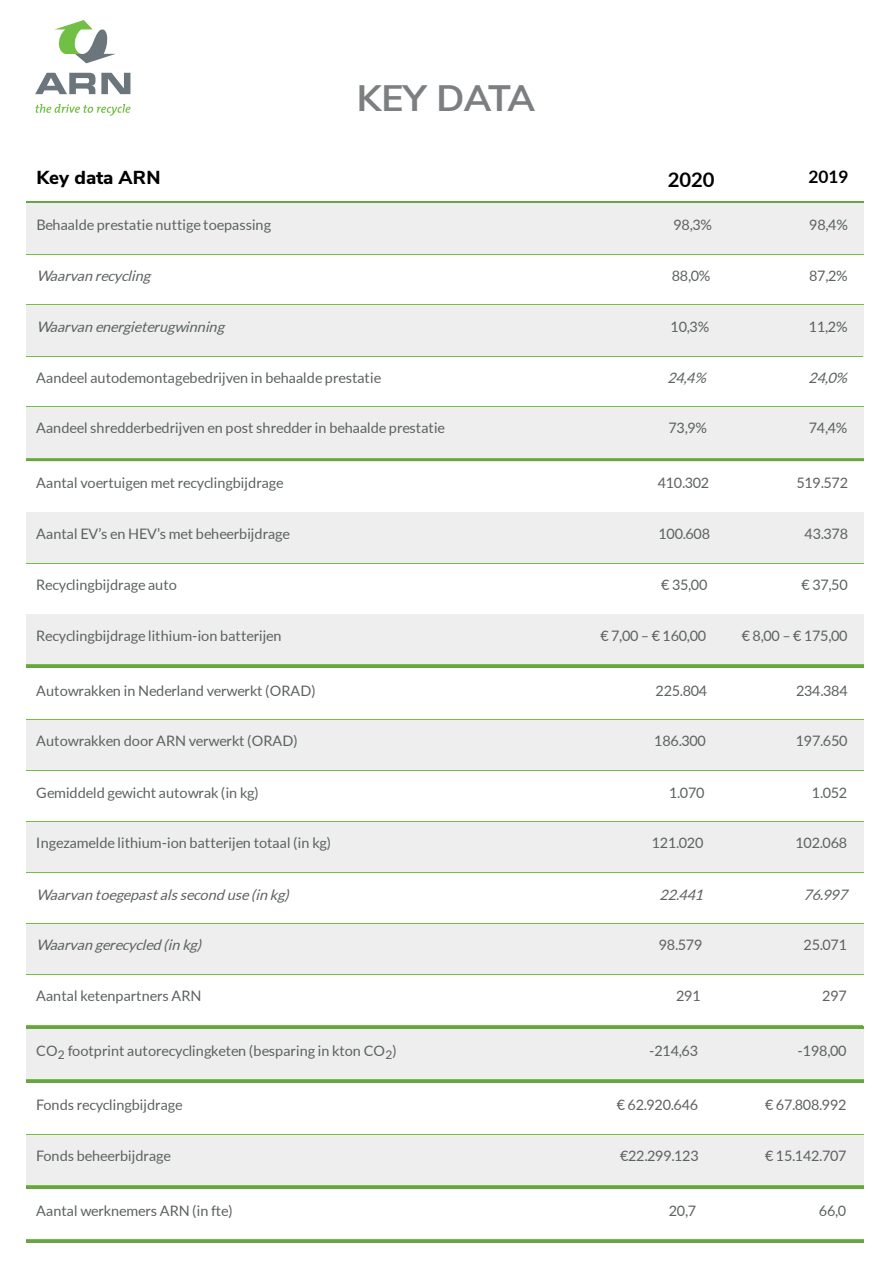
<style>
.page{position:relative;width:893px;height:1263px;background:#fff}
.page>*{position:absolute;margin:0;border:0;box-sizing:border-box;transform-origin:0 0}
.t1{font:700 36.75px "Nunito Sans";letter-spacing:-.02em;color:#7c7f81}
.t2{font:700 20.25px "Lato";color:#000001}
.t3{font:800 18.75px "Nunito Sans";color:#000001}
.t4{font:700 17.25px "Lato";color:#000001}
.t5{font:14.4px "Lato";color:#5d6162}
.t6{font:italic 14.4px "Lato";color:#5d6162}
</style>
<div class="page">
<hr style="left:26px;top:201px;width:516px;height:2px;background:#68a542">
<hr style="left:542px;top:201px;width:196px;height:2px;background:#68a542">
<hr style="left:738px;top:201px;width:125px;height:2px;background:#68a542">
<div style="left:26px;top:203px;width:837px;height:52px;background:#edeeed"></div>
<hr style="left:26px;top:254px;width:513px;height:1px;background:#74bf43">
<hr style="left:539px;top:254px;width:197px;height:1px;background:#74bf43">
<hr style="left:736px;top:254px;width:127px;height:1px;background:#74bf43">
<hr style="left:26px;top:304px;width:511px;height:1px;background:#74bf43">
<hr style="left:537px;top:304px;width:197px;height:1px;background:#74bf43">
<hr style="left:734px;top:304px;width:129px;height:1px;background:#74bf43">
<div style="left:26px;top:305px;width:837px;height:52px;background:#edeeed"></div>
<hr style="left:26px;top:356px;width:511px;height:1px;background:#74bf43">
<hr style="left:537px;top:356px;width:196px;height:1px;background:#74bf43">
<hr style="left:733px;top:356px;width:130px;height:1px;background:#74bf43">
<hr style="left:26px;top:406px;width:505px;height:1px;background:#74bf43">
<hr style="left:531px;top:406px;width:199px;height:1px;background:#74bf43">
<hr style="left:730px;top:406px;width:133px;height:1px;background:#74bf43">
<div style="left:26px;top:407px;width:837px;height:54px;background:#edeeed"></div>
<hr style="left:26px;top:459px;width:837px;height:2px;background:#68a542">
<hr style="left:26px;top:458px;width:503px;height:1px;background:#74bf43">
<hr style="left:529px;top:458px;width:203px;height:1px;background:#74bf43">
<hr style="left:732px;top:458px;width:131px;height:1px;background:#74bf43">
<hr style="left:26px;top:512px;width:503px;height:1px;background:#74bf43">
<hr style="left:529px;top:512px;width:204px;height:1px;background:#74bf43">
<hr style="left:733px;top:512px;width:130px;height:1px;background:#74bf43">
<div style="left:26px;top:513px;width:837px;height:51px;background:#edeeed"></div>
<hr style="left:26px;top:563px;width:504px;height:1px;background:#74bf43">
<hr style="left:530px;top:563px;width:204px;height:1px;background:#74bf43">
<hr style="left:734px;top:563px;width:129px;height:1px;background:#74bf43">
<hr style="left:26px;top:614px;width:504px;height:1px;background:#74bf43">
<hr style="left:530px;top:614px;width:202px;height:1px;background:#74bf43">
<hr style="left:732px;top:614px;width:131px;height:1px;background:#74bf43">
<div style="left:26px;top:615px;width:837px;height:53px;background:#edeeed"></div>
<hr style="left:26px;top:665px;width:837px;height:3px;background:#68a542">
<hr style="left:26px;top:664px;width:504px;height:1px;background:#74bf43">
<hr style="left:530px;top:664px;width:200px;height:1px;background:#74bf43">
<hr style="left:730px;top:664px;width:133px;height:1px;background:#74bf43">
<hr style="left:26px;top:719px;width:504px;height:1px;background:#74bf43">
<hr style="left:530px;top:719px;width:201px;height:1px;background:#74bf43">
<hr style="left:731px;top:719px;width:132px;height:1px;background:#74bf43">
<div style="left:26px;top:720px;width:837px;height:51px;background:#edeeed"></div>
<hr style="left:26px;top:770px;width:506px;height:1px;background:#74bf43">
<hr style="left:532px;top:770px;width:197px;height:1px;background:#74bf43">
<hr style="left:729px;top:770px;width:134px;height:1px;background:#74bf43">
<hr style="left:26px;top:821px;width:505px;height:1px;background:#74bf43">
<hr style="left:531px;top:821px;width:197px;height:1px;background:#74bf43">
<hr style="left:728px;top:821px;width:135px;height:1px;background:#74bf43">
<div style="left:26px;top:822px;width:837px;height:51px;background:#edeeed"></div>
<hr style="left:26px;top:872px;width:508px;height:1px;background:#74bf43">
<hr style="left:534px;top:872px;width:192px;height:1px;background:#74bf43">
<hr style="left:726px;top:872px;width:137px;height:1px;background:#74bf43">
<hr style="left:26px;top:923px;width:508px;height:1px;background:#74bf43">
<hr style="left:534px;top:923px;width:192px;height:1px;background:#74bf43">
<hr style="left:726px;top:923px;width:137px;height:1px;background:#74bf43">
<div style="left:26px;top:924px;width:837px;height:51px;background:#edeeed"></div>
<hr style="left:26px;top:974px;width:502px;height:1px;background:#74bf43">
<hr style="left:528px;top:974px;width:198px;height:1px;background:#74bf43">
<hr style="left:726px;top:974px;width:137px;height:1px;background:#74bf43">
<hr style="left:26px;top:1026px;width:837px;height:3px;background:#68a542">
<hr style="left:26px;top:1025px;width:501px;height:1px;background:#74bf43">
<hr style="left:527px;top:1025px;width:197px;height:1px;background:#74bf43">
<hr style="left:724px;top:1025px;width:139px;height:1px;background:#74bf43">
<div style="left:26px;top:1030px;width:837px;height:53px;background:#edeeed"></div>
<hr style="left:26px;top:1080px;width:837px;height:3px;background:#68a542">
<hr style="left:26px;top:1079px;width:503px;height:1px;background:#74bf43">
<hr style="left:529px;top:1079px;width:192px;height:1px;background:#74bf43">
<hr style="left:721px;top:1079px;width:142px;height:1px;background:#74bf43">
<hr style="left:26px;top:1134px;width:504px;height:1px;background:#74bf43">
<hr style="left:530px;top:1134px;width:191px;height:1px;background:#74bf43">
<hr style="left:721px;top:1134px;width:142px;height:1px;background:#74bf43">
<div style="left:26px;top:1135px;width:837px;height:53px;background:#edeeed"></div>
<hr style="left:26px;top:1186px;width:837px;height:2px;background:#68a542">
<hr style="left:26px;top:1185px;width:504px;height:1px;background:#74bf43">
<hr style="left:530px;top:1185px;width:192px;height:1px;background:#74bf43">
<hr style="left:722px;top:1185px;width:141px;height:1px;background:#74bf43">
<hr style="left:26px;top:1240px;width:837px;height:2px;background:#68a542">
<hr style="left:26px;top:1239px;width:505px;height:1px;background:#74bf43">
<hr style="left:531px;top:1239px;width:187px;height:1px;background:#74bf43">
<hr style="left:718px;top:1239px;width:145px;height:1px;background:#74bf43">
<svg style="left:55px;top:20px;width:61px;height:43px"></svg>
<svg style="left:35px;top:73px;width:60px;height:21px"></svg>
<svg style="left:101px;top:73px;width:29px;height:21px"></svg>
<svg style="left:35px;top:104px;width:96px;height:12px"></svg>
<h1 class="t1" style="left:357px;top:71px;width:180px">KEY DATA</h1>
<h3 class="t3" style="left:36px;top:164px;width:126px">Key data ARN</h3>
<h2 class="t2" style="left:668px;top:165px;width:48px">2020</h2>
<p class="t4" style="left:809px;top:164px;width:41px">2019</p>
<p class="t5" style="left:36px;top:215px;width:236px">Behaalde prestatie nuttige toepassing</p>
<p class="t5" style="left:673px;top:215px;width:40px">98,3%</p>
<p class="t5" style="left:809px;top:215px;width:40px">98,4%</p>
<p class="t6" style="left:36px;top:265px;width:120px">Waarvan recycling</p>
<p class="t5" style="left:672px;top:265px;width:40px">88,0%</p>
<p class="t5" style="left:809px;top:265px;width:40px">87,2%</p>
<p class="t6" style="left:36px;top:317px;width:194px">Waarvan energieterugwinning</p>
<p class="t5" style="left:671px;top:317px;width:40px">10,3%</p>
<p class="t5" style="left:809px;top:317px;width:40px">11,2%</p>
<p class="t5" style="left:36px;top:367px;width:346px">Aandeel autodemontagebedrijven in behaalde prestatie</p>
<p class="t6" style="left:667px;top:367px;width:45px">24,4%</p>
<p class="t6" style="left:808px;top:367px;width:45px">24,0%</p>
<p class="t5" style="left:36px;top:418px;width:411px">Aandeel shredderbedrijven en post shredder in behaalde prestatie</p>
<p class="t5" style="left:668px;top:418px;width:40px">73,9%</p>
<p class="t5" style="left:809px;top:418px;width:40px">74,4%</p>
<p class="t5" style="left:36px;top:473px;width:249px">Aantal voertuigen met recyclingbijdrage</p>
<p class="t5" style="left:658px;top:473px;width:53px">410.302</p>
<p class="t5" style="left:796px;top:473px;width:53px">519.572</p>
<p class="t5" style="left:36px;top:523px;width:255px">Aantal EV’s en HEV’s met beheerbijdrage</p>
<p class="t5" style="left:658px;top:523px;width:53px">100.608</p>
<p class="t5" style="left:805px;top:523px;width:45px">43.378</p>
<p class="t5" style="left:36px;top:575px;width:142px">Recyclingbijdrage auto</p>
<p class="t5" style="left:661px;top:575px;width:48px">€ 35,00</p>
<p class="t5" style="left:801px;top:575px;width:48px">€ 37,50</p>
<p class="t5" style="left:36px;top:625px;width:247px">Recyclingbijdrage lithium-ion batterijen</p>
<p class="t5" style="left:600px;top:625px;width:107px">€ 7,00 – € 160,00</p>
<p class="t5" style="left:742px;top:625px;width:107px">€ 8,00 – € 175,00</p>
<p class="t5" style="left:36px;top:680px;width:280px">Autowrakken in Nederland verwerkt (ORAD)</p>
<p class="t5" style="left:656px;top:680px;width:53px">225.804</p>
<p class="t5" style="left:796px;top:680px;width:53px">234.384</p>
<p class="t5" style="left:36px;top:731px;width:262px">Autowrakken door ARN verwerkt (ORAD)</p>
<p class="t5" style="left:654px;top:731px;width:53px">186.300</p>
<p class="t5" style="left:796px;top:731px;width:53px">197.650</p>
<p class="t5" style="left:36px;top:782px;width:224px">Gemiddeld gewicht autowrak (in kg)</p>
<p class="t5" style="left:669px;top:782px;width:37px">1.070</p>
<p class="t5" style="left:812px;top:782px;width:37px">1.052</p>
<p class="t5" style="left:36px;top:833px;width:296px">Ingezamelde lithium-ion batterijen totaal (in kg)</p>
<p class="t5" style="left:652px;top:833px;width:53px">121.020</p>
<p class="t5" style="left:795px;top:833px;width:53px">102.068</p>
<p class="t6" style="left:36px;top:884px;width:258px">Waarvan toegepast als second use (in kg)</p>
<p class="t6" style="left:660px;top:884px;width:50px">22.441</p>
<p class="t6" style="left:804px;top:884px;width:50px">76.997</p>
<p class="t6" style="left:36px;top:935px;width:171px">Waarvan gerecycled (in kg)</p>
<p class="t5" style="left:659px;top:935px;width:45px">98.579</p>
<p class="t5" style="left:803px;top:935px;width:45px">25.071</p>
<p class="t5" style="left:36px;top:985px;width:167px">Aantal ketenpartners ARN</p>
<p class="t5" style="left:676px;top:985px;width:26px">291</p>
<p class="t5" style="left:822px;top:985px;width:26px">297</p>
<p class="t5" style="left:36px;top:1040px;width:362px">CO<sub>2</sub> footprint autorecyclingketen (besparing in kton CO<sub>2</sub>)</p>
<p class="t5" style="left:649px;top:1040px;width:50px">-214,63</p>
<p class="t5" style="left:797px;top:1040px;width:50px">-198,00</p>
<p class="t5" style="left:36px;top:1094px;width:148px">Fonds recyclingbijdrage</p>
<p class="t5" style="left:617px;top:1094px;width:83px">€ 62.920.646</p>
<p class="t5" style="left:765px;top:1094px;width:83px">€ 67.808.992</p>
<p class="t5" style="left:36px;top:1146px;width:136px">Fonds beheerbijdrage</p>
<p class="t5" style="left:620px;top:1146px;width:80px">€22.299.123</p>
<p class="t5" style="left:765px;top:1146px;width:83px">€ 15.142.707</p>
<p class="t5" style="left:36px;top:1200px;width:197px">Aantal werknemers ARN (in fte)</p>
<p class="t5" style="left:669px;top:1200px;width:29px">20,7</p>
<p class="t5" style="left:819px;top:1200px;width:29px">66,0</p>
</div>
